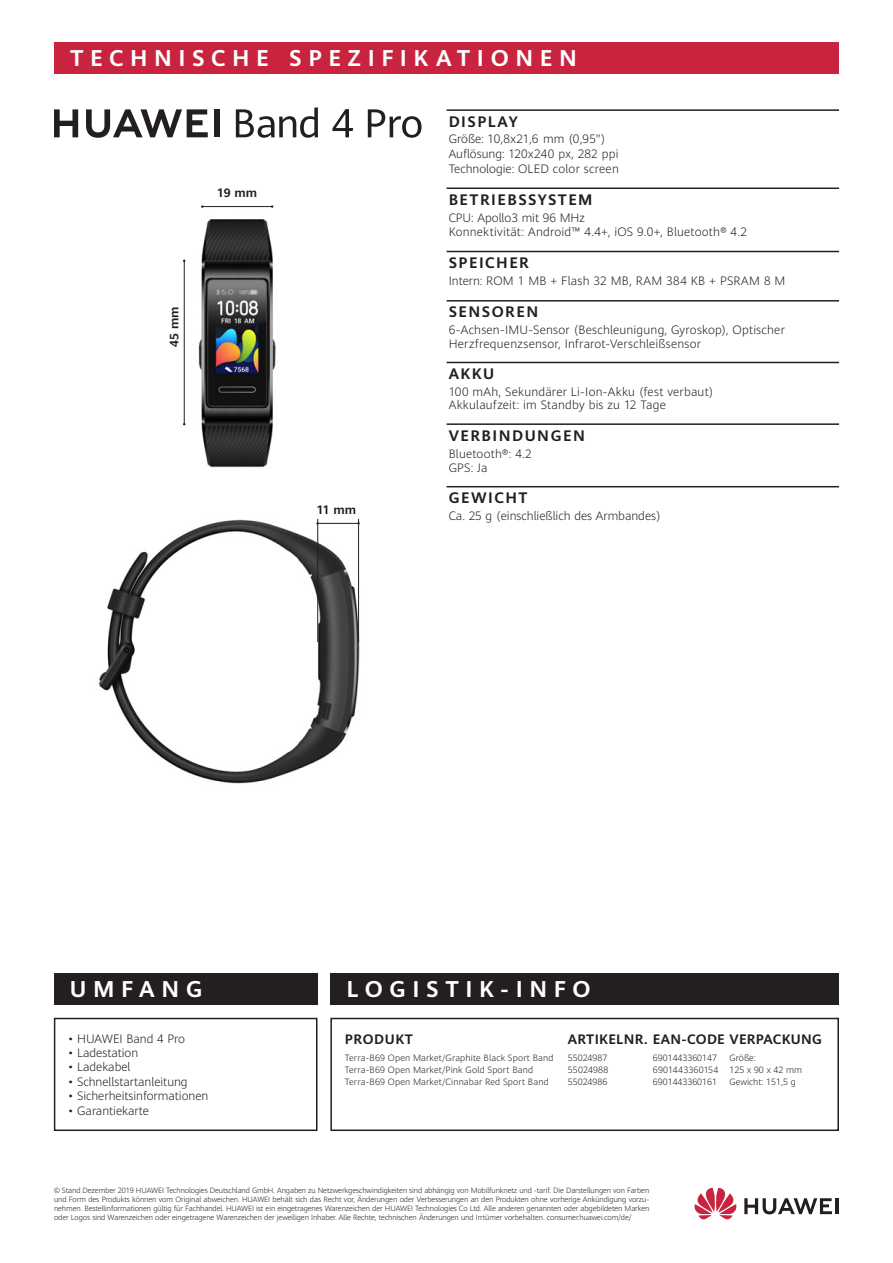
<style>
.page{position:relative;width:893px;height:1263px;background:#fff}
.page>*{position:absolute;margin:0;border:0;box-sizing:border-box;transform-origin:0 0}
.t1{font:700 22.5px "Huawei Sans";letter-spacing:.29em;color:#fff}
.t2{font:700 15px "Huawei Sans";letter-spacing:.1em;color:#231f20}
.t3{font:700 13.5px "Huawei Sans";letter-spacing:.02em;color:#231f20}
.t4{font:700 13.5px "Huawei Sans";letter-spacing:.05em;color:#231f20}
.t5{font:300 12px/14.9px "Huawei Sans";letter-spacing:.01em;color:#231f20}
.t6{font:700 12px "Huawei Sans";color:#231f20}
.t7{font:300 9px "Huawei Sans";letter-spacing:.01em;color:#231f20}
.t8{font:300 7.5px/9px "Huawei Sans";letter-spacing:-.01em;color:#231f20;text-align:justify}
</style>
<div class="page">
<div style="left:54px;top:43px;width:785px;height:31px;background:#c8233f"></div>
<hr style="left:836px;top:1198px;width:3px;height:16px;background:#231f20">
<svg style="left:744px;top:1198px;width:88px;height:16px"></svg>
<svg style="left:694px;top:1188px;width:43px;height:32px"></svg>
<div style="left:54px;top:973px;width:264px;height:32px;background:#231f20"></div>
<div style="left:330px;top:973px;width:509px;height:32px;background:#231f20"></div>
<img style="left:198px;top:219px;width:78px;height:249px">
<img style="left:99px;top:518px;width:261px;height:266px">
<div style="left:54px;top:1018px;width:263px;height:113px;border:2px solid #231f20"></div>
<div style="left:330px;top:1018px;width:509px;height:113px;border:2px solid #231f20"></div>
<hr style="left:184px;top:261px;width:1px;height:163px;background:#231f20">
<hr style="left:202px;top:206px;width:70px;height:1px;background:#231f20">
<hr style="left:447px;top:109px;width:392px;height:2px;background:#231f20">
<hr style="left:447px;top:187px;width:392px;height:2px;background:#231f20">
<hr style="left:447px;top:251px;width:392px;height:1px;background:#231f20">
<hr style="left:447px;top:300px;width:392px;height:2px;background:#231f20">
<hr style="left:447px;top:423px;width:392px;height:2px;background:#231f20">
<hr style="left:447px;top:486px;width:392px;height:1px;background:#231f20">
<hr style="left:447px;top:362px;width:392px;height:1px;background:#231f20">
<svg style="left:54px;top:109px;width:24px;height:28px"></svg>
<div style="left:215px;top:109px;width:5px;height:28px;background:#231f20"></div>
<svg style="left:86px;top:109px;width:122px;height:29px"></svg>
<svg style="left:236px;top:107px;width:82px;height:31px"></svg>
<svg style="left:332px;top:109px;width:21px;height:28px"></svg>
<svg style="left:368px;top:109px;width:54px;height:29px"></svg>
<hr style="left:318px;top:523px;width:41px;height:1px;background:#231f20">
<hr style="left:317px;top:519px;width:1px;height:123px;background:#231f20">
<hr style="left:358px;top:519px;width:1px;height:123px;background:#231f20">
<h1 class="t1" style="left:70px;top:43px;width:508px">TECHNISCHE SPEZIFIKATIONEN</h1>
<h3 class="t6" style="left:217px;top:185px;width:41px">19 mm</h3>
<h3 class="t6" style="left:166px;top:347px;width:42px;rotate:-90deg">45 mm</h3>
<h3 class="t6" style="left:317px;top:502px;width:41px">11 mm</h3>
<h2 class="t2" style="left:449px;top:111px;width:70px">DISPLAY</h2>
<h3 class="t5" style="left:449px;top:131px;width:172px">Größe: 10,8x21,6 mm (0,95")<br>Auflösung: 120x240 px, 282 ppi<br>Technologie: OLED color screen</h3>
<h2 class="t2" style="left:449px;top:189px;width:145px">BETRIEBSSYSTEM</h2>
<h3 class="t5" style="left:449px;top:209px;width:300px">CPU: Apollo3 mit 96 MHz<br>Konnektivität: Android™ 4.4+, iOS 9.0+, Bluetooth® 4.2</h3>
<h2 class="t2" style="left:449px;top:252px;width:82px">SPEICHER</h2>
<h3 class="t5" style="left:449px;top:273px;width:338px">Intern: ROM 1 MB + Flash 32 MB, RAM 384 KB + PSRAM 8 M</h3>
<h2 class="t2" style="left:449px;top:301px;width:91px">SENSOREN</h2>
<h3 class="t5" style="left:449px;top:323px;width:338px;line-height:13.5px">6-Achsen-IMU-Sensor (Beschleunigung, Gyroskop), Optischer<br>Herzfrequenzsensor, Infrarot-Verschleißsensor</h3>
<h2 class="t2" style="left:449px;top:363px;width:47px">AKKU</h2>
<h3 class="t5" style="left:449px;top:384px;width:266px;line-height:13.5px">100 mAh, Sekundärer Li-Ion-Akku (fest verbaut)<br>Akkulaufzeit: im Standby bis zu 12 Tage</h3>
<h2 class="t2" style="left:449px;top:425px;width:138px">VERBINDUNGEN</h2>
<h3 class="t5" style="left:449px;top:447px;width:85px;line-height:13.5px">Bluetooth®: 4.2<br>GPS: Ja</h3>
<h2 class="t2" style="left:449px;top:487px;width:80px">GEWICHT</h2>
<h3 class="t5" style="left:449px;top:508px;width:214px">Ca. 25 g (einschließlich des Armbandes)</h3>
<h1 class="t1" style="left:70px;top:973px;width:134px">UMFANG</h1>
<h1 class="t1" style="left:346px;top:973px;width:246px">LOGISTIK-INFO</h1>
<h3 class="t5" style="left:68px;top:1030px;width:118px">• HUAWEI Band 4 Pro</h3>
<h3 class="t5" style="left:68px;top:1045px;width:72px">• Ladestation</h3>
<h3 class="t5" style="left:68px;top:1059px;width:64px">• Ladekabel</h3>
<h3 class="t5" style="left:68px;top:1074px;width:121px">• Schnellstartanleitung</h3>
<h3 class="t5" style="left:68px;top:1088px;width:142px">• Sicherheitsinformationen</h3>
<h3 class="t5" style="left:68px;top:1102px;width:82px">• Garantiekarte</h3>
<h3 class="t4" style="left:345px;top:1029px;width:70px">PRODUKT</h3>
<h3 class="t3" style="left:568px;top:1029px;width:255px">ARTIKELNR. EAN-CODE VERPACKUNG</h3>
<p class="t7" style="left:345px;top:1052px;width:210px">Terra-B69 Open Market/Graphite Black Sport Band</p>
<p class="t7" style="left:568px;top:1052px;width:41px">55024987</p>
<p class="t7" style="left:653px;top:1052px;width:65px">6901443360147</p>
<p class="t7" style="left:729px;top:1052px;width:28px">Größe:</p>
<p class="t7" style="left:345px;top:1064px;width:190px">Terra-B69 Open Market/Pink Gold Sport Band</p>
<p class="t7" style="left:568px;top:1064px;width:42px">55024988</p>
<p class="t7" style="left:653px;top:1064px;width:151px">6901443360154 125 x 90 x 42 mm</p>
<p class="t7" style="left:345px;top:1076px;width:206px">Terra-B69 Open Market/Cinnabar Red Sport Band</p>
<p class="t7" style="left:568px;top:1076px;width:41px">55024986</p>
<p class="t7" style="left:653px;top:1076px;width:65px">6901443360161</p>
<p class="t7" style="left:729px;top:1076px;width:68px">Gewicht: 151,5 g</p>
<p class="t8" style="left:54px;top:1186px;width:597px">© Stand Dezember 2019 HUAWEI Technologies Deutschland GmbH. Angaben zu Netzwerkgeschwindigkeiten sind abhängig von Mobilfunknetz und -tarif. Die Darstellungen von Farben und Form des Produkts können vom Original abweichen. HUAWEI behält sich das Recht vor, Änderungen oder Verbesserungen an den Produkten ohne vorherige Ankündigung vorzu&shy;nehmen. Bestellinformationen gültig für Fachhandel. HUAWEI ist ein eingetragenes Warenzeichen der HUAWEI Technologies Co Ltd. Alle anderen genannten oder abgebildeten Marken oder Logos sind Warenzeichen oder eingetragene Warenzeichen der jeweiligen Inhaber. Alle Rechte, technischen Änderungen und Irrtümer vorbehalten. consumer.huawei.com/de/</p>
</div>
